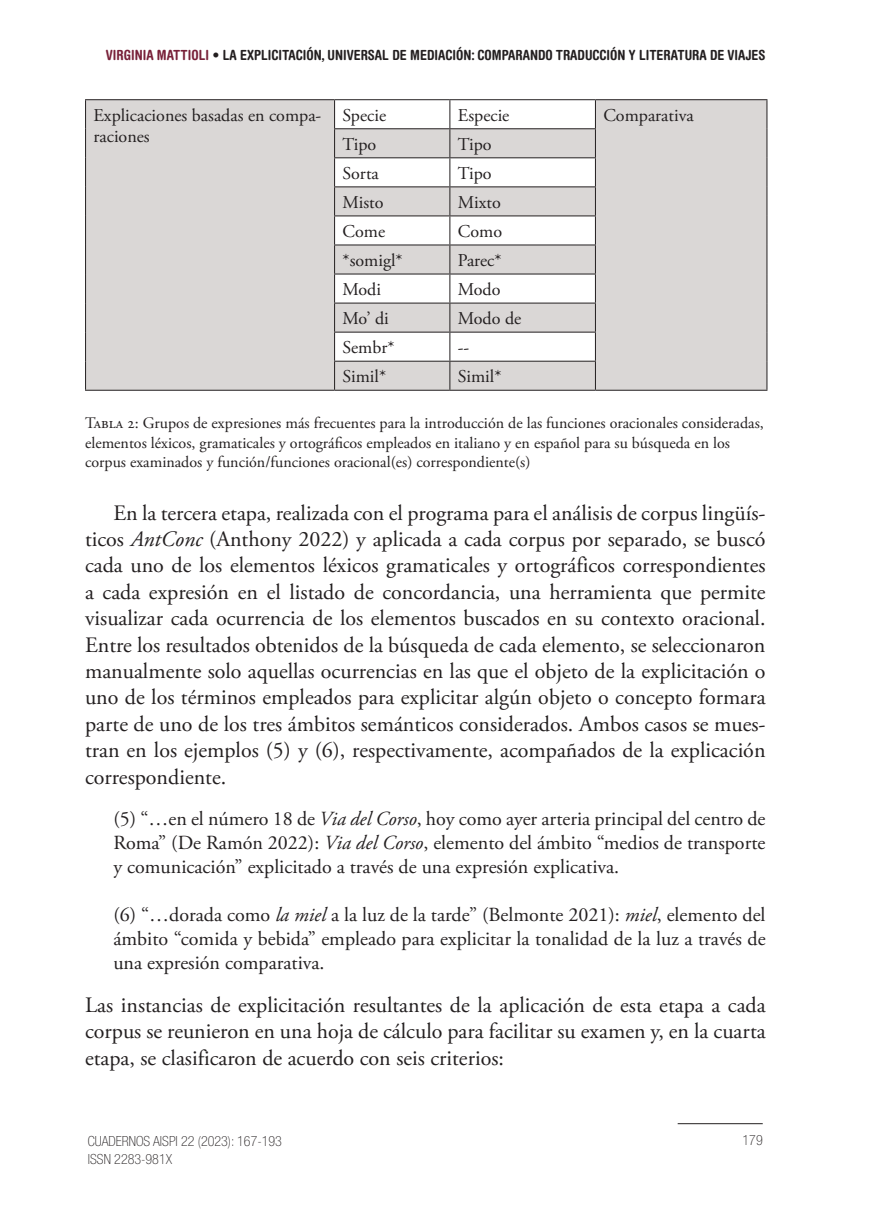
<style>
.page{position:relative;width:879px;height:1219px;background:#fff}
.page>*{position:absolute;margin:0;border:0;box-sizing:border-box;transform-origin:0 0}
.testo{font:22px/26.4px "Adobe Garamond Pro";color:#231f20;text-align:justify}
.testo_senza_rientro{font:22px/26.4px "Adobe Garamond Pro";color:#231f20;text-align:justify}
.citazione{font:20px/24px "Adobe Garamond Pro";color:#231f20;text-align:justify}
.testo_tabella{font:18px/21.6px "Adobe Garamond Pro";letter-spacing:-.01em;color:#231f20}
.didascalia{font:16px/19.2px "Adobe Garamond Pro";color:#231f20}
.t1{font:700 condensed 14px "Helvetica Rounded LT Std";color:#231f20}
.t2{font:100 condensed 14px "Helvetica Neue";color:#231f20}
.s1{color:#782139}
.s2{font-family:"Helvetica Neue LT Std";font-weight:300}
.s3{font-style:italic}
</style>
<div class="page">
<hr style="left:677px;top:1123px;width:86px;height:1px;background:#231f20">
<svg style="left:86px;top:100px;width:680px;height:290px;fill:#dad7d6"></svg>
<hr style="left:85px;top:99px;width:249px;height:1px;background:#231f20">
<svg style="left:85px;top:100px;width:1px;height:290px"></svg>
<hr style="left:85px;top:390px;width:249px;height:1px;background:#231f20">
<hr style="left:334px;top:99px;width:116px;height:1px;background:#231f20">
<hr style="left:450px;top:99px;width:145px;height:1px;background:#231f20">
<hr style="left:595px;top:99px;width:172px;height:1px;background:#231f20">
<svg style="left:766px;top:100px;width:1px;height:290px"></svg>
<hr style="left:595px;top:390px;width:172px;height:1px;background:#231f20">
<hr style="left:334px;top:128px;width:116px;height:1px;background:#231f20">
<hr style="left:450px;top:128px;width:146px;height:1px;background:#231f20">
<hr style="left:334px;top:157px;width:116px;height:1px;background:#231f20">
<hr style="left:450px;top:157px;width:146px;height:1px;background:#231f20">
<hr style="left:334px;top:186px;width:116px;height:1px;background:#231f20">
<hr style="left:450px;top:186px;width:146px;height:1px;background:#231f20">
<hr style="left:334px;top:215px;width:116px;height:1px;background:#231f20">
<hr style="left:450px;top:215px;width:146px;height:1px;background:#231f20">
<hr style="left:334px;top:244px;width:116px;height:1px;background:#231f20">
<hr style="left:450px;top:244px;width:146px;height:1px;background:#231f20">
<hr style="left:334px;top:274px;width:116px;height:1px;background:#231f20">
<hr style="left:450px;top:274px;width:146px;height:1px;background:#231f20">
<hr style="left:334px;top:303px;width:116px;height:1px;background:#231f20">
<hr style="left:450px;top:303px;width:146px;height:1px;background:#231f20">
<hr style="left:334px;top:332px;width:116px;height:1px;background:#231f20">
<hr style="left:450px;top:332px;width:146px;height:1px;background:#231f20">
<hr style="left:334px;top:361px;width:116px;height:1px;background:#231f20">
<svg style="left:334px;top:100px;width:1px;height:290px"></svg>
<hr style="left:450px;top:361px;width:146px;height:1px;background:#231f20">
<svg style="left:449px;top:100px;width:1px;height:290px"></svg>
<svg style="left:595px;top:100px;width:1px;height:290px"></svg>
<hr style="left:334px;top:390px;width:116px;height:1px;background:#231f20">
<hr style="left:450px;top:390px;width:145px;height:1px;background:#231f20">
<p class="t1" style="left:106px;top:47px;width:661px"><span class="s1">VIRGINIA MATTIOLI</span> <span class="s2">•</span> LA EXPLICITACIÓN, UNIVERSAL DE MEDIACIÓN: COMPARANDO TRADUCCIÓN Y LITERATURA DE VIAJES</p>
<p class="testo_tabella" style="left:94px;top:105px;width:229px">Explicaciones basadas en compa&shy;raciones</p>
<p class="testo_tabella" style="left:342px;top:105px;width:45px">Specie</p>
<p class="testo_tabella" style="left:458px;top:105px;width:53px">Especie</p>
<p class="testo_tabella" style="left:603px;top:105px;width:92px">Comparativa</p>
<p class="testo_tabella" style="left:342px;top:134px;width:35px">Tipo</p>
<p class="testo_tabella" style="left:458px;top:134px;width:35px">Tipo</p>
<p class="testo_tabella" style="left:342px;top:163px;width:38px">Sorta</p>
<p class="testo_tabella" style="left:458px;top:163px;width:35px">Tipo</p>
<p class="testo_tabella" style="left:342px;top:192px;width:42px">Misto</p>
<p class="testo_tabella" style="left:458px;top:192px;width:44px">Mixto</p>
<p class="testo_tabella" style="left:342px;top:221px;width:44px">Come</p>
<p class="testo_tabella" style="left:458px;top:221px;width:46px">Como</p>
<p class="testo_tabella" style="left:342px;top:250px;width:62px">*somigl*</p>
<p class="testo_tabella" style="left:458px;top:250px;width:45px">Parec*</p>
<p class="testo_tabella" style="left:342px;top:279px;width:40px">Modi</p>
<p class="testo_tabella" style="left:458px;top:279px;width:44px">Modo</p>
<p class="testo_tabella" style="left:342px;top:308px;width:48px">Mo’ di</p>
<p class="testo_tabella" style="left:458px;top:308px;width:65px">Modo de</p>
<p class="testo_tabella" style="left:342px;top:337px;width:53px">Sembr*</p>
<p class="testo_tabella" style="left:458px;top:337px;width:13px">--</p>
<p class="testo_tabella" style="left:342px;top:366px;width:45px">Simil*</p>
<p class="testo_tabella" style="left:458px;top:366px;width:45px">Simil*</p>
<p class="didascalia" style="left:85px;top:414px;width:680px">Tabla 2: Grupos de expresiones más frecuentes para la introducción de las funciones oracionales consideradas, elementos léxicos, gramaticales y ortográficos empleados en italiano y en español para su búsqueda en los corpus examinados y función/funciones oracional(es) correspondiente(s)</p>
<p class="testo" style="left:85px;top:500px;width:682px;text-indent:28px">En la tercera etapa, realizada con el programa para el análisis de corpus lingüís&shy;ticos <span class="s3">AntConc</span> (Anthony 2022) y aplicada a cada corpus por separado, se buscó cada uno de los elementos léxicos gramaticales y ortográficos correspondientes a cada expresión en el listado de concordancia, una herramienta que permite visualizar cada ocurrencia de los elementos buscados en su contexto oracional.<br>Entre los resultados obtenidos de la búsqueda de cada elemento, se seleccionaron manualmente solo aquellas ocurrencias en las que el objeto de la explicitación o uno de los términos empleados para explicitar algún objeto o concepto formara parte de uno de los tres ámbitos semánticos considerados. Ambos casos se mues&shy;tran en los ejemplos (5) y (6), respectivamente, acompañados de la explicación correspondiente.</p>
<p class="citazione" style="left:113px;top:807px;width:653px">(5) “…en el número 18 de <span class="s3">Via del Corso</span>, hoy como ayer arteria principal del centro de Roma” (De Ramón 2022): <span class="s3">Via del Corso</span>, elemento del ámbito “medios de transporte y comunicación” explicitado a través de una expresión explicativa.</p>
<p class="citazione" style="left:113px;top:903px;width:654px">(6) “…dorada como <span class="s3">la miel</span> a la luz de la tarde” (Belmonte 2021): <span class="s3">miel</span>, elemento del ámbito “comida y bebida” empleado para explicitar la tonalidad de la luz a través de una expresión comparativa.</p>
<p class="testo_senza_rientro" style="left:85px;top:993px;width:682px">Las instancias de explicitación resultantes de la aplicación de esta etapa a cada corpus se reunieron en una hoja de cálculo para facilitar su examen y, en la cuarta etapa, se clasificaron de acuerdo con seis criterios:</p>
<p class="t2" style="left:88px;top:1133px;width:196px">CUADERNOS AISPI 22 (2023): 167-193</p>
<p class="t2" style="left:742px;top:1133px;width:22px">179</p>
<p class="t2" style="left:88px;top:1151px;width:86px">ISSN 2283-981X</p>
</div>
